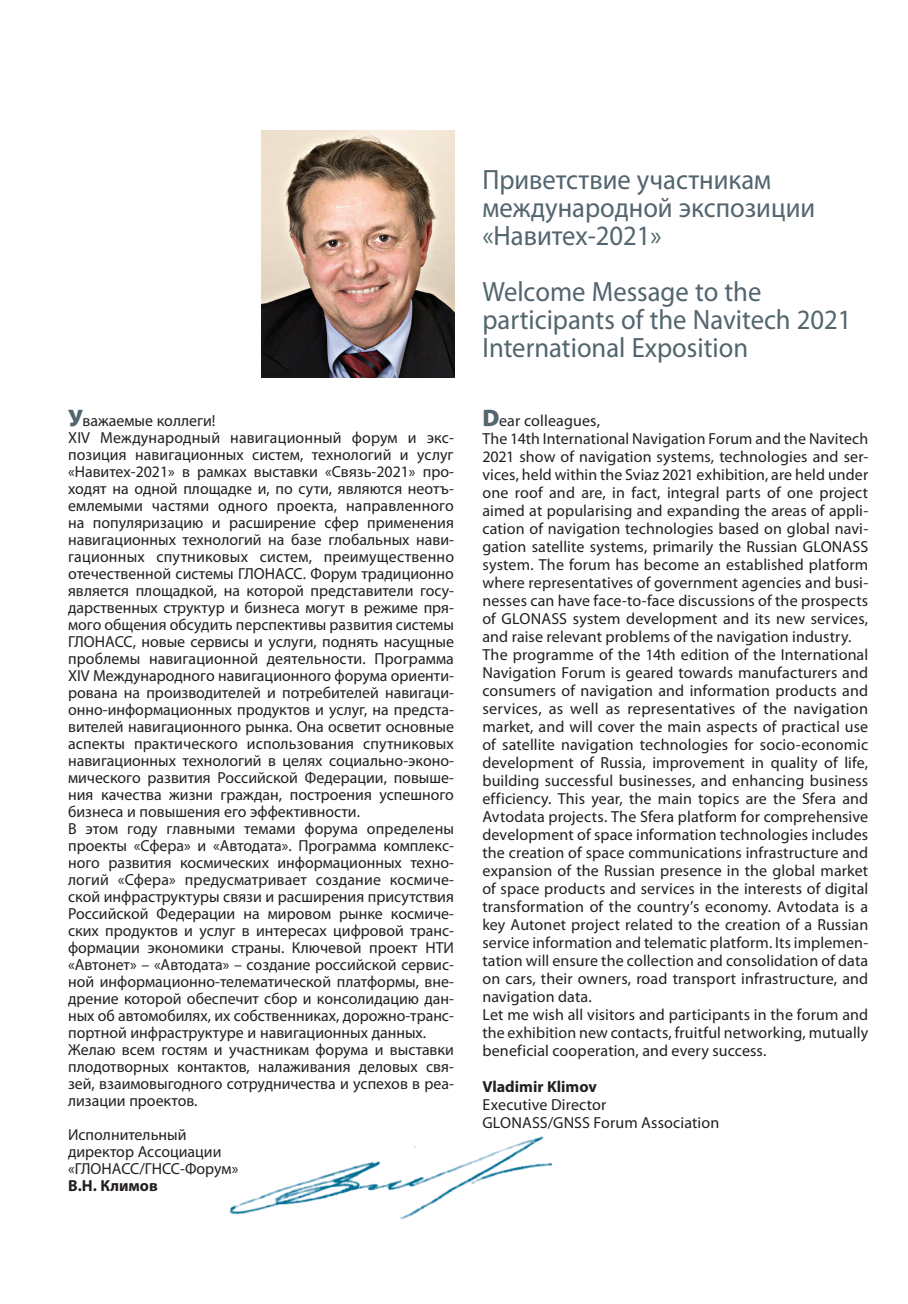
<style>
.page{position:relative;width:908px;height:1304px;background:#fff}
.page>*{position:absolute;margin:0;border:0;box-sizing:border-box;transform-origin:0 0}
.t1{font:28px/28px "Myriad Pro";color:#53656e;scale:.95 1}
.t2{font:16px/17px "Myriad Pro";letter-spacing:.005em;color:#231f20}
.t3{font:700 16px "Myriad Pro";color:#231f20}
.s1{font-weight:900;font-size:24px;color:#53656e}
</style>
<div class="page">
<img style="left:229px;top:1136px;width:323px;height:84px">
<img style="left:261px;top:130px;width:193px;height:247px">
<p class="t2" style="left:68px;top:412px;width:387px"><span class="s1">У</span>важаемые коллеги!<br>XIV Международный навигационный форум и экс&shy;позиция навигационных систем, технологий и услуг «Навитех-2021» в рамках выставки «Связь-2021» про&shy;ходят на одной площадке и, по сути, являются неотъ&shy;емлемыми частями одного проекта, направленного на популяризацию и расширение сфер применения навигационных технологий на базе глобальных нави&shy;гационных спутниковых систем, преимущественно отечественной системы ГЛОНАСС. Форум традиционно является площадкой, на которой представители госу&shy;дарственных структур и бизнеса могут в режиме пря&shy;мого общения обсудить перспективы развития системы ГЛОНАСС, новые сервисы и услуги, поднять насущные проблемы навигационной деятельности. Программа XIV Международного навигационного форума ориенти&shy;рована на производителей и потребителей навигаци&shy;онно-информационных продуктов и услуг, на предста&shy;вителей навигационного рынка. Она осветит основные аспекты практического использования спутниковых навигационных технологий в целях социально-эконо&shy;мического развития Российской Федерации, повыше&shy;ния качества жизни граждан, построения успешного бизнеса и повышения его эффективности.<br>В этом году главными темами форума определены проекты «Сфера» и «Автодата». Программа комплекс&shy;ного развития космических информационных техно&shy;логий «Сфера» предусматривает создание космиче&shy;ской инфраструктуры связи и расширения присутствия Российской Федерации на мировом рынке космиче&shy;ских продуктов и услуг в интересах цифровой транс&shy;формации экономики страны. Ключевой проект НТИ «Автонет» – «Автодата» – создание российской сервис&shy;ной информационно-телематической платформы, вне&shy;дрение которой обеспечит сбор и консолидацию дан&shy;ных об автомобилях, их собственниках, дорожно-транс&shy;портной инфраструктуре и навигационных данных.<br>Желаю всем гостям и участникам форума и выставки плодотворных контактов, налаживания деловых свя&shy;зей, взаимовыгодного сотрудничества и успехов в реа&shy;лизации проектов.</p>
<p class="t2" style="left:68px;top:1126px;width:172px">Исполнительный директор Ассоциации «ГЛОНАСС/ГНСС-Форум»</p>
<p class="t3" style="left:68px;top:1175px;width:91px">В.Н. Климов</p>
<h1 class="t1" style="left:482px;top:165px;width:351px">Приветствие участникам международной экспозиции «Навитех-2021»</h1>
<h1 class="t1" style="left:482px;top:277px;width:390px">Welcome Message to the participants of the Navitech 2021<br>International Exposition</h1>
<p class="t2" style="left:482px;top:412px;width:387px;line-height:18px"><span class="s1">D</span>ear colleagues,<br>The 14th International Navigation Forum and the Navitech 2021 show of navigation systems, technologies and ser&shy;vices, held within the Sviaz 2021 exhibition, are held under one roof and are, in fact, integral parts of one project aimed at popularising and expanding the areas of appli&shy;cation of navigation technologies based on global navi&shy;gation satellite systems, primarily the Russian GLONASS system. The forum has become an established platform where representatives of government agencies and busi&shy;nesses can have face-to-face discussions of the prospects of GLONASS system development and its new services, and raise relevant problems of the navigation industry.<br>The programme of the 14th edition of the International Navigation Forum is geared towards manufacturers and consumers of navigation and information products and services, as well as representatives of the navigation market, and will cover the main aspects of practical use of satellite navigation technologies for socio-economic development of Russia, improvement in quality of life, building successful businesses, and enhancing business efficiency. This year, the main topics are the Sfera and Avtodata projects. The Sfera platform for comprehensive development of space information technologies includes the creation of space communications infrastructure and expansion of the Russian presence in the global market of space products and services in the interests of digital transformation of the country’s economy. Avtodata is a key Autonet project related to the creation of a Russian service information and telematic platform. Its implemen&shy;tation will ensure the collection and consolidation of data on cars, their owners, road transport infrastructure, and navigation data.<br>Let me wish all visitors and participants in the forum and the exhibition new contacts, fruitful networking, mutually beneficial cooperation, and every success.</p>
<p class="t3" style="left:482px;top:1076px;width:116px">Vladimir Klimov</p>
<p class="t2" style="left:482px;top:1096px;width:238px;line-height:18px">Executive Director<br>GLONASS/GNSS Forum Association</p>
</div>
